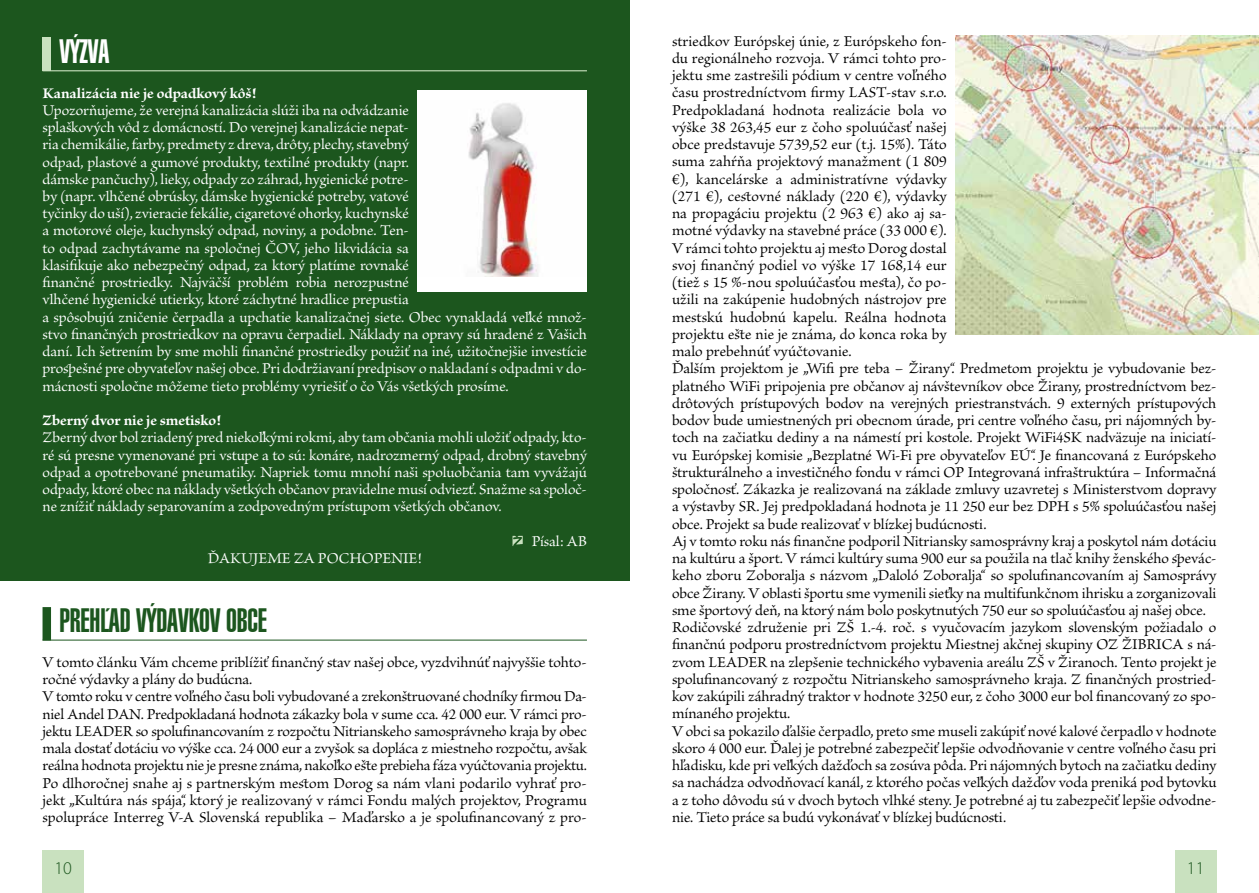
<style>
.page{position:relative;width:1259px;height:893px;background:#fff}
.page>*{position:absolute;margin:0;border:0;box-sizing:border-box;transform-origin:0 0}
.t1{font:33px "Swiss 911 AT Ultra Compressed";color:#1c561e}
.t2{font:33px "Swiss 911 AT Ultra Compressed";color:#fff}
.t3{font:300 18px "Myriad Pro";color:#1c561e}
.t4{font:15.75px/17.2px "Brioso Pro";letter-spacing:-.005em;color:#000}
.t5{font:15.75px/17.2px "Brioso Pro";letter-spacing:-.005em;color:#fff}
.t6{font:700 15.75px "Brioso Pro";letter-spacing:-.005em;color:#fff}
</style>
<div class="page">
<div style="left:43px;top:850px;width:41px;height:43px;background:#c9e1bf"></div>
<div style="left:1175px;top:850px;width:41px;height:43px;background:#c9e1bf"></div>
<div style="left:0;top:0;width:629px;height:581px;background:#1c561e"></div>
<div style="left:417px;top:91px;width:170px;height:201px;background:#fff"></div>
<img style="left:468px;top:103px;width:70px;height:174px">
<div style="left:43px;top:607px;width:8px;height:33px;background:#1c561e"></div>
<hr style="left:43px;top:640px;width:544px;height:1px;background:#1c561e">
<img style="left:955px;top:35px;width:304px;height:300px">
<div style="left:43px;top:37px;width:8px;height:34px;background:#c9e1bf"></div>
<hr style="left:43px;top:70px;width:544px;height:1px;background:#c9e1bf">
<svg style="left:512px;top:536px;width:11px;height:10px"></svg>
<h1 class="t2" style="left:60px;top:33px;width:51px">VÝZVA</h1>
<p class="t6" style="left:43px;top:84px;width:215px">Kanalizácia nie je odpadkový kôš!</p>
<p class="t5" style="left:43px;top:102px;width:546px">Upozorňujeme, že verejná kanalizácia slúži iba na odvádzanie<br>splaškových vôd z domácností. Do verejnej kanalizácie nepat-<br>ria chemikálie, farby, predmety z dreva, drôty, plechy, stavebný<br>odpad, plastové a gumové produkty, textilné produkty (napr.<br>dámske pančuchy), lieky, odpady zo záhrad, hygienické potre-<br>by (napr. vlhčené obrúsky, dámske hygienické potreby, vatové<br>tyčinky do uší), zvieracie fekálie, cigaretové ohorky, kuchynské<br>a motorové oleje, kuchynský odpad, noviny, a podobne. Ten-<br>to odpad zachytávame na spoločnej ČOV, jeho likvidácia sa<br>klasifikuje ako nebezpečný odpad, za ktorý platíme rovnaké<br>finančné prostriedky. Najväčší problém robia nerozpustné<br>vlhčené hygienické utierky, ktoré záchytné hradlice prepustia<br>a spôsobujú zničenie čerpadla a upchatie kanalizačnej siete. Obec vynakladá veľké množ&shy;stvo finančných prostriedkov na opravu čerpadiel. Náklady na opravy sú hradené z Vašich daní. Ich šetrením by sme mohli finančné prostriedky použiť na iné, užitočnejšie investície prospešné pre obyvateľov našej obce. Pri dodržiavaní predpisov o nakladaní s odpadmi v do&shy;mácnosti spoločne môžeme tieto problémy vyriešiť o čo Vás všetkých prosíme.</p>
<p class="t6" style="left:43px;top:412px;width:180px">Zberný dvor nie je smetisko!</p>
<p class="t5" style="left:43px;top:430px;width:546px;text-align:justify">Zberný dvor bol zriadený pred niekoľkými rokmi, aby tam občania mohli uložiť odpady, kto&shy;ré sú presne vymenované pri vstupe a to sú: konáre, nadrozmerný odpad, drobný stavebný odpad a opotrebované pneumatiky. Napriek tomu mnohí naši spoluobčania tam vyvážajú odpady, ktoré obec na náklady všetkých občanov pravidelne musí odviezť. Snažme sa spoloč&shy;ne znížiť náklady separovaním a zodpovedným prístupom všetkých občanov.</p>
<p class="t5" style="left:532px;top:533px;width:57px">Písal: AB</p>
<p class="t5" style="left:208px;top:551px;width:215px">ĎAKUJEME ZA POCHOPENIE!</p>
<h1 class="t1" style="left:60px;top:603px;width:209px">PREHĽAD VÝDAVKOV OBCE</h1>
<p class="t4" style="left:43px;top:654px;width:546px">V tomto článku Vám chceme priblížiť finančný stav našej obce, vyzdvihnúť najvyššie tohto&shy;ročné výdavky a plány do budúcna.<br>V tomto roku v centre voľného času boli vybudované a zrekonštruované chodníky firmou Da&shy;niel Andel DAN. Predpokladaná hodnota zákazky bola v sume cca. 42 000 eur. V rámci pro&shy;jektu LEADER so spolufinancovaním z rozpočtu Nitrianskeho samosprávneho kraja by obec mala dostať dotáciu vo výške cca. 24 000 eur a zvyšok sa dopláca z miestneho rozpočtu, avšak reálna hodnota projektu nie je presne známa, nakoľko ešte prebieha fáza vyúčtovania projektu.<br>Po dlhoročnej snahe aj s partnerským mestom Dorog sa nám vlani podarilo vyhrať pro&shy;jekt „Kultúra nás spája“, ktorý je realizovaný v rámci Fondu malých projektov, Programu spolupráce Interreg V-A Slovenská republika – Maďarsko a je spolufinancovaný z pro-</p>
<p class="t4" style="left:672px;top:33px;width:546px">striedkov Európskej únie, z Európskeho fon-<br>du regionálneho rozvoja. V rámci tohto pro-<br>jektu sme zastrešili pódium v centre voľného<br>času prostredníctvom firmy LAST-stav s.r.o.<br>Predpokladaná hodnota realizácie bola vo<br>výške 38 263,45 eur z čoho spoluúčasť našej<br>obce predstavuje 5739,52 eur (t.j. 15%). Táto<br>suma zahŕňa projektový manažment (1 809<br>€), kancelárske a administratívne výdavky<br>(271 €), cestovné náklady (220 €), výdavky<br>na propagáciu projektu (2 963 €) ako aj sa-<br>motné výdavky na stavebné práce (33 000 €).<br>V rámci tohto projektu aj mesto Dorog dostal<br>svoj finančný podiel vo výške 17 168,14 eur<br>(tiež s 15 %-nou spoluúčasťou mesta), čo po-<br>užili na zakúpenie hudobných nástrojov pre<br>mestskú hudobnú kapelu. Reálna hodnota<br>projektu ešte nie je známa, do konca roka by<br>malo prebehnúť vyúčtovanie.<br>Ďalším projektom je „Wifi pre teba – Žirany“. Predmetom projektu je vybudovanie bez&shy;platného WiFi pripojenia pre občanov aj návštevníkov obce Žirany, prostredníctvom bez&shy;drôtových prístupových bodov na verejných priestranstvách. 9 externých prístupových bodov bude umiestnených pri obecnom úrade, pri centre voľného času, pri nájomných by&shy;toch na začiatku dediny a na námestí pri kostole. Projekt WiFi4SK nadväzuje na iniciatí&shy;vu Európskej komisie „Bezplatné Wi-Fi pre obyvateľov EÚ“. Je financovaná z Európskeho štrukturálneho a investičného fondu v rámci OP Integrovaná infraštruktúra – Informačná spoločnosť. Zákazka je realizovaná na základe zmluvy uzavretej s Ministerstvom dopravy a výstavby SR. Jej predpokladaná hodnota je 11 250 eur bez DPH s 5% spoluúčasťou našej obce. Projekt sa bude realizovať v blízkej budúcnosti.<br>Aj v tomto roku nás finančne podporil Nitriansky samosprávny kraj a poskytol nám dotáciu na kultúru a šport. V rámci kultúry suma 900 eur sa použila na tlač knihy ženského spevác&shy;keho zboru Zoboralja s názvom „Daloló Zoboralja“ so spolufinancovaním aj Samosprávy obce Žirany. V oblasti športu sme vymenili sieťky na multifunkčnom ihrisku a zorganizovali sme športový deň, na ktorý nám bolo poskytnutých 750 eur so spoluúčasťou aj našej obce.<br>Rodičovské združenie pri ZŠ 1.-4. roč. s vyučovacím jazykom slovenským požiadalo o finančnú podporu prostredníctvom projektu Miestnej akčnej skupiny OZ ŽIBRICA s ná&shy;zvom LEADER na zlepšenie technického vybavenia areálu ZŠ v Žiranoch. Tento projekt je spolufinancovaný z rozpočtu Nitrianskeho samosprávneho kraja. Z finančných prostried&shy;kov zakúpili záhradný traktor v hodnote 3250 eur, z čoho 3000 eur bol financovaný zo spo&shy;mínaného projektu.<br>V obci sa pokazilo ďalšie čerpadlo, preto sme museli zakúpiť nové kalové čerpadlo v hodnote skoro 4 000 eur. Ďalej je potrebné zabezpečiť lepšie odvodňovanie v centre voľného času pri hľadisku, kde pri veľkých dažďoch sa zosúva pôda. Pri nájomných bytoch na začiatku dediny sa nachádza odvodňovací kanál, z ktorého počas veľkých dažďov voda preniká pod bytovku a z toho dôvodu sú v dvoch bytoch vlhké steny. Je potrebné aj tu zabezpečiť lepšie odvodne&shy;nie. Tieto práce sa budú vykonávať v blízkej budúcnosti.</p>
<p class="t3" style="left:54px;top:857px;width:19px">10</p>
<p class="t3" style="left:1187px;top:857px;width:19px">11</p>
</div>
